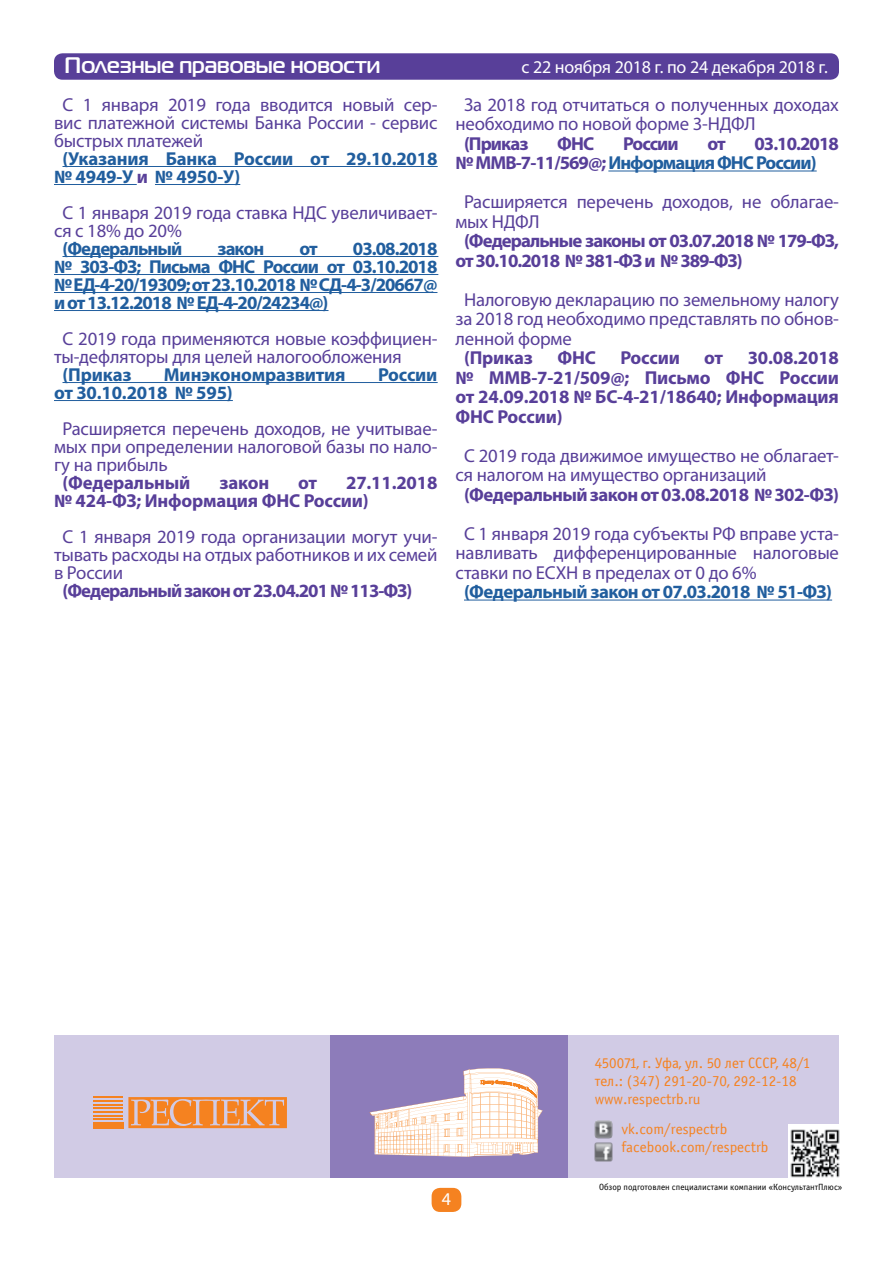
<style>
.page{position:relative;width:893px;height:1263px;background:#fff}
.page>*{position:absolute;margin:0;border:0;box-sizing:border-box;transform-origin:0 0}
.t1{font:700 22.5px "Magistral C";color:#fff}
.podzagol{font:18.75px/18px "Myriad Pro";letter-spacing:-.01em;color:#583f99;text-align:justify}
.podzagol-2{font:700 18.75px/18px "Myriad Pro";letter-spacing:-.03em;color:#215e9e;text-align:justify}
.podzagol-3{font:700 18.75px/19.5px "Myriad Pro";letter-spacing:-.03em;color:#583f99;text-align:justify}
.podzagol-4{font:700 18.75px/19.5px "Myriad Pro";letter-spacing:-.05em;color:#583f99}
.podzagol-5{font:700 18.75px/18px "Myriad Pro";letter-spacing:-.01em;color:#215e9e}
.podzagol-6{font:700 18.75px/18px "Myriad Pro";letter-spacing:-.01em;color:#583f99}
.podzagol-7{font:700 18.75px "Myriad Pro";letter-spacing:-.05em;color:#215e9e}
.osnova{font:18px "Myriad Pro";letter-spacing:-.01em;color:#fff}
.t2{font:15px "Officina Sans CTT";color:#f58220}
.t3{font:15px "Officina Sans Book C";letter-spacing:-.015em;color:#f58220}
.t4{font:9px "Officina Sans Book C";color:#000}
.s1{color:#583f99}
.s2{color:#215e9e}
.s3{font-family:"Officina Sans Book C"}
</style>
<div class="page">
<div style="left:432px;top:1188px;width:29px;height:24px;background:#f58220;border-radius:9px"></div>
<div style="left:54px;top:1035px;width:785px;height:143px;background:#d1cbe5"></div>
<div style="left:330px;top:1035px;width:238px;height:143px;background:#8d7cba"></div>
<hr style="left:63px;top:166px;width:375px;height:1px;background:#215e9e">
<hr style="left:54px;top:184px;width:83px;height:1px;background:#215e9e">
<hr style="left:155px;top:184px;width:85px;height:1px;background:#215e9e">
<hr style="left:63px;top:256px;width:375px;height:1px;background:#215e9e">
<hr style="left:54px;top:274px;width:384px;height:1px;background:#215e9e">
<hr style="left:54px;top:292px;width:383px;height:1px;background:#215e9e">
<hr style="left:54px;top:310px;width:274px;height:1px;background:#215e9e">
<hr style="left:63px;top:382px;width:375px;height:1px;background:#215e9e">
<hr style="left:54px;top:400px;width:179px;height:1px;background:#215e9e">
<hr style="left:608px;top:171px;width:209px;height:1px;background:#215e9e">
<hr style="left:464px;top:600px;width:368px;height:1px;background:#215e9e">
<div style="left:54px;top:53px;width:785px;height:27px;background:#583f99;border-radius:9px"></div>
<img style="left:594px;top:1121px;width:19px;height:18px">
<img style="left:594px;top:1143px;width:19px;height:18px">
<svg style="left:369px;top:1068px;width:174px;height:89px"></svg>
<img style="left:788px;top:1125px;width:52px;height:53px">
<hr style="left:93px;top:1097px;width:30px;height:1px;background:#f58220">
<hr style="left:93px;top:1100px;width:30px;height:1px;background:#f58220">
<hr style="left:93px;top:1104px;width:30px;height:1px;background:#f58220">
<hr style="left:93px;top:1108px;width:30px;height:1px;background:#f58220">
<hr style="left:93px;top:1111px;width:30px;height:1px;background:#f58220">
<hr style="left:93px;top:1115px;width:30px;height:1px;background:#f58220">
<hr style="left:93px;top:1119px;width:30px;height:1px;background:#f58220">
<div style="left:93px;top:1122px;width:31px;height:6px;background:#f58220"></div>
<svg style="left:128px;top:1097px;width:159px;height:31px"></svg>
<p class="t1" style="left:65px;top:52px;width:317px">Полезные правовые новости</p>
<p class="podzagol" style="left:54px;top:95px;width:385px;text-indent:9px">С 1 января 2019 года вводится новый сер&shy;вис платежной системы Банка России - сервис быстрых платежей</p>
<p class="podzagol-5" style="left:54px;top:149px;width:385px;text-indent:9px">(Указания Банка России от 29.10.2018 № 4949-У <span class="s1">и</span> № 4950-У)</p>
<p class="podzagol" style="left:54px;top:203px;width:385px;text-indent:9px">С 1 января 2019 года ставка НДС увеличивает&shy;ся с 18% до 20%</p>
<p class="podzagol-7" style="left:63px;top:236px;width:121px">(Федеральный</p>
<p class="podzagol-2" style="left:217px;top:239px;width:48px">закон</p>
<p class="podzagol-2" style="left:299px;top:239px;width:20px">от</p>
<p class="podzagol-2" style="left:54px;top:239px;width:385px;text-indent:299px">03.08.2018 № 303-ФЗ; Письма ФНС России от 03.10.2018 № ЕД-4-20/19309; от 23.10.2018 № СД-4-3/20667@ и от 13.12.2018 № ЕД-4-20/24234@)</p>
<p class="podzagol" style="left:54px;top:329px;width:385px;text-indent:9px">С 2019 года применяются новые коэффициен&shy;ты-дефляторы для целей налогообложения</p>
<p class="podzagol-2" style="left:63px;top:365px;width:71px">(Приказ</p>
<p class="podzagol-5" style="left:164px;top:365px;width:183px">Минэкономразвития</p>
<p class="podzagol-2" style="left:378px;top:365px;width:61px">России</p>
<p class="podzagol-5" style="left:54px;top:383px;width:180px">от 30.10.2018 № 595)</p>
<p class="podzagol" style="left:54px;top:419px;width:385px;text-indent:9px">Расширяется перечень доходов, не учитывае&shy;мых при определении налоговой базы по нало&shy;гу на прибыль</p>
<p class="podzagol-6" style="left:63px;top:473px;width:129px">(Федеральный</p>
<p class="podzagol-3" style="left:219px;top:472px;width:51px">закон</p>
<p class="podzagol-3" style="left:298px;top:472px;width:20px">от</p>
<p class="podzagol-6" style="left:54px;top:473px;width:385px;text-indent:292px">27.11.2018 № 424-ФЗ; Информация ФНС России)</p>
<p class="podzagol" style="left:54px;top:527px;width:385px;text-indent:9px">С 1 января 2019 года организации могут учи&shy;тывать расходы на отдых работников и их семей в России</p>
<p class="podzagol-4" style="left:63px;top:580px;width:351px">(Федеральный закон от 23.04.201 № 113-ФЗ)</p>
<p class="osnova" style="left:521px;top:56px;width:308px">с 22 ноября 2018 г. по 24 декабря 2018 г.</p>
<p class="podzagol" style="left:455px;top:94px;width:385px;line-height:19.5px;text-indent:9px">За 2018 год отчитаться о полученных доходах необходимо по новой форме 3-НДФЛ</p>
<p class="podzagol-3" style="left:464px;top:133px;width:66px">(Приказ</p>
<p class="podzagol-3" style="left:557px;top:133px;width:38px">ФНС</p>
<p class="podzagol-3" style="left:623px;top:133px;width:57px">России</p>
<p class="podzagol-3" style="left:707px;top:133px;width:20px">от</p>
<p class="podzagol-4" style="left:455px;top:133px;width:385px;text-indent:299px">03.10.2018 № ММВ-7-11/569@; <span class="s2">Информация ФНС России)</span></p>
<p class="podzagol" style="left:455px;top:192px;width:385px;line-height:19.5px;text-indent:9px">Расширяется перечень доходов, не облагае&shy;мых НДФЛ</p>
<p class="podzagol-4" style="left:455px;top:230px;width:385px;text-indent:9px">(Федеральные законы от 03.07.2018 № 179-ФЗ, от 30.10.2018 № 381-ФЗ и № 389-ФЗ)</p>
<p class="podzagol" style="left:455px;top:289px;width:385px;line-height:19.5px;text-indent:9px">Налоговую декларацию по земельному налогу за 2018 год необходимо представлять по обнов&shy;ленной форме</p>
<p class="podzagol-3" style="left:464px;top:347px;width:71px">(Приказ</p>
<p class="podzagol-3" style="left:557px;top:347px;width:40px">ФНС</p>
<p class="podzagol-3" style="left:620px;top:347px;width:61px">России</p>
<p class="podzagol-3" style="left:704px;top:347px;width:20px">от</p>
<p class="podzagol-3" style="left:455px;top:347px;width:385px;text-indent:292px">30.08.2018 № ММВ-7-21/509@; Письмо ФНС России от 24.09.2018 № БС-4-21/18640; Информация ФНС России)</p>
<p class="podzagol" style="left:455px;top:445px;width:385px;line-height:19.5px;text-indent:9px">С 2019 года движимое имущество не облагает&shy;ся налогом на имущество организаций</p>
<p class="podzagol-3" style="left:464px;top:484px;width:376px">(Федеральный закон от 03.08.2018 № 302-ФЗ)</p>
<p class="podzagol" style="left:455px;top:523px;width:385px;line-height:19.5px;text-indent:9px">С 1 января 2019 года субъекты РФ вправе уста&shy;навливать дифференцированные налоговые ставки по ЕСХН в пределах от 0 до 6%</p>
<p class="podzagol-2" style="left:464px;top:582px;width:370px">(Федеральный закон от 07.03.2018 № 51-ФЗ)</p>
<p class="t3" style="left:595px;top:1055px;width:217px">450071, г. Уфа, ул. 50 лет СССР, 48/1</p>
<p class="t2" style="left:595px;top:1073px;width:203px"><span class="s3">тел.: (</span>347) 291-20-70, 292-12-18</p>
<p class="t2" style="left:595px;top:1091px;width:108px">www.respectrb.ru</p>
<p class="t2" style="left:622px;top:1121px;width:107px">vk.com/respectrb</p>
<p class="t2" style="left:622px;top:1139px;width:148px">facebook.com/respectrb</p>
<p class="osnova" style="left:442px;top:1188px;width:11px">4</p>
<p class="t4" style="left:599px;top:1182px;width:245px">Обзор подготовлен специалистами компании «КонсультантПлюс»</p>
</div>
